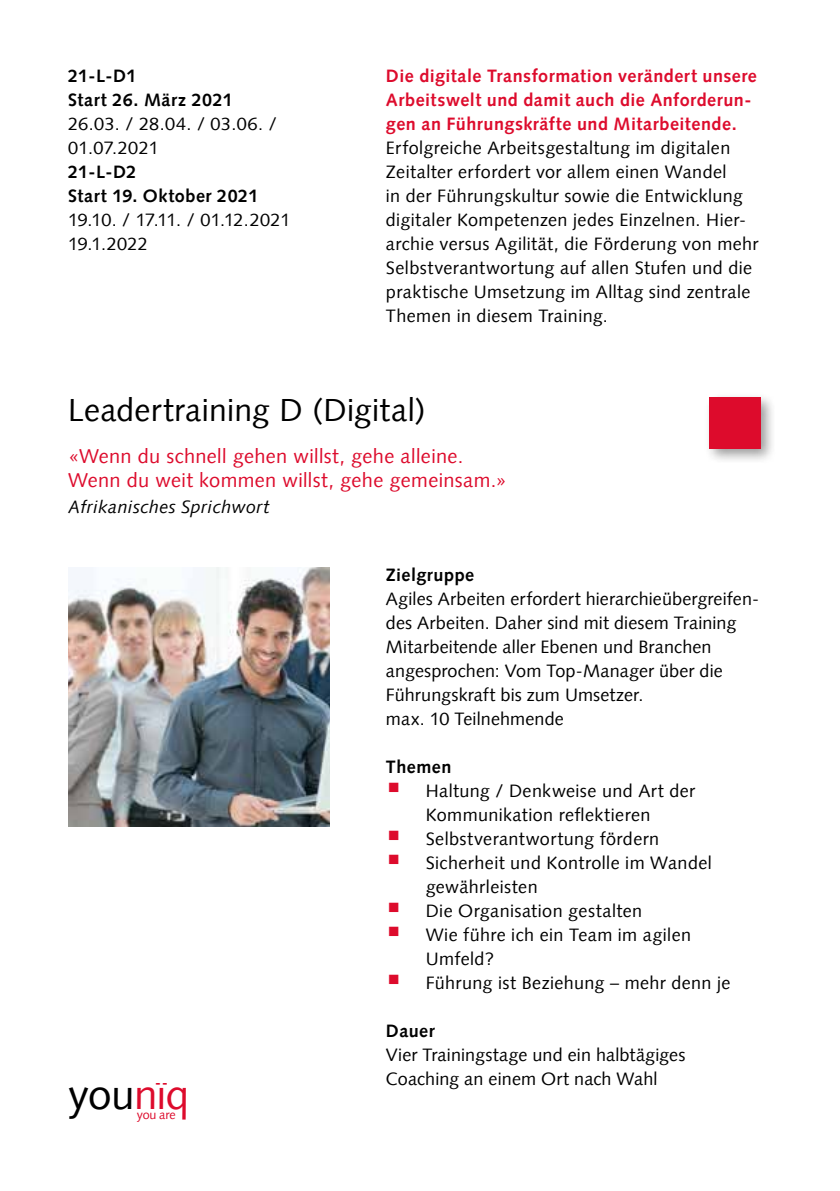
<style>
.page{position:relative;width:840px;height:1191px;background:#fff}
.page>*{position:absolute;margin:0;border:0;box-sizing:border-box;transform-origin:0 0}
.t1{font:42.2px "Syntax LT";letter-spacing:-.01em;color:#000}
.t2{font:32px "Syntax LT";letter-spacing:.005em;color:#000}
.t3{font:20px/24px "Syntax LT";letter-spacing:.015em;color:#dd0b2c}
.t4{font:18px/24px "Syntax LT";letter-spacing:.02em;color:#000}
.t5{font:700 18px/24px "Syntax LT";letter-spacing:.025em;color:#dd0b2c}
.t6{font:700 18px/24px "Syntax LT";letter-spacing:.03em;color:#000}
.t7{font:18px/24px "Syntax LT";color:#000}
.t8{font:italic 18px "Syntax LT";letter-spacing:.02em;color:#000}
.t9{font:12.4px "Syntax LT";letter-spacing:-.015em;color:#dd0b2c}
.s1{color:#dd0b2c}
</style>
<div class="page">
<img style="left:68px;top:567px;width:261px;height:260px">
<div style="left:703px;top:392px;width:73px;height:72px;background:#000;opacity:.4"></div>
<div style="left:709px;top:397px;width:51px;height:51px;background:#dd0b2c"></div>
<p class="t6" style="left:68px;top:63px;width:166px">21-L-D1<br>Start 26. März 2021</p>
<p class="t4" style="left:68px;top:111px;width:210px">26.03. / 28.04. / 03.06. /<br>01.07.2021</p>
<p class="t6" style="left:68px;top:159px;width:192px">21-L-D2<br>Start 19. Oktober 2021</p>
<p class="t7" style="left:68px;top:207px;width:224px">19.10. / 17.11. / 01.12.2021<br>19.1.2022</p>
<p class="t5" style="left:386px;top:63px;width:372px">Die digitale Transformation verändert unsere<br>Arbeitswelt und damit auch die Anforderun&shy;gen an Führungskräfte und Mitarbeitende.</p>
<p class="t4" style="left:386px;top:135px;width:374px">Erfolgreiche Arbeitsgestaltung im digitalen Zeitalter erfordert vor allem einen Wandel<br>in der Führungskultur sowie die Entwicklung digitaler Kompetenzen jedes Einzelnen. Hier&shy;archie versus Agilität, die Förderung von mehr Selbstverantwortung auf allen Stufen und die praktische Umsetzung im Alltag sind zentrale Themen in diesem Training.</p>
<h2 class="t2" style="left:68px;top:391px;width:359px">Leadertraining D (Digital)</h2>
<p class="t3" style="left:68px;top:444px;width:440px">«Wenn du schnell gehen willst, gehe alleine.<br>Wenn du weit kommen willst, gehe gemeinsam.»</p>
<p class="t8" style="left:68px;top:496px;width:203px">Afrikanisches Sprichwort</p>
<h1 class="t1" style="left:68px;top:1069px;width:123px">you<span class="s1">nïq</span></h1>
<p class="t9" style="left:137px;top:1107px;width:40px">you are</p>
<p class="t6" style="left:386px;top:562px;width:90px">Zielgruppe</p>
<p class="t4" style="left:386px;top:586px;width:374px">Agiles Arbeiten erfordert hierarchieübergreifen&shy;des Arbeiten. Daher sind mit diesem Training Mitarbeitende aller Ebenen und Branchen angesprochen: Vom Top-Manager über die Führungskraft bis zum Umsetzer.<br>max. 10 Teilnehmende</p>
<p class="t6" style="left:386px;top:754px;width:67px">Themen</p>
<p class="t4" style="left:425px;top:778px;width:306px">Haltung / Denkweise und Art der<br>Kommunikation reflektieren<br>Selbstverantwortung fördern<br>Sicherheit und Kontrolle im Wandel gewährleisten<br>Die Organisation gestalten<br>Wie führe ich ein Team im agilen<br>Umfeld?<br>Führung ist Beziehung – mehr denn je</p>
<p class="t6" style="left:386px;top:1018px;width:50px">Dauer</p>
<p class="t4" style="left:386px;top:1042px;width:301px">Vier Trainingstage und ein halbtägiges<br>Coaching an einem Ort nach Wahl</p>
</div>
